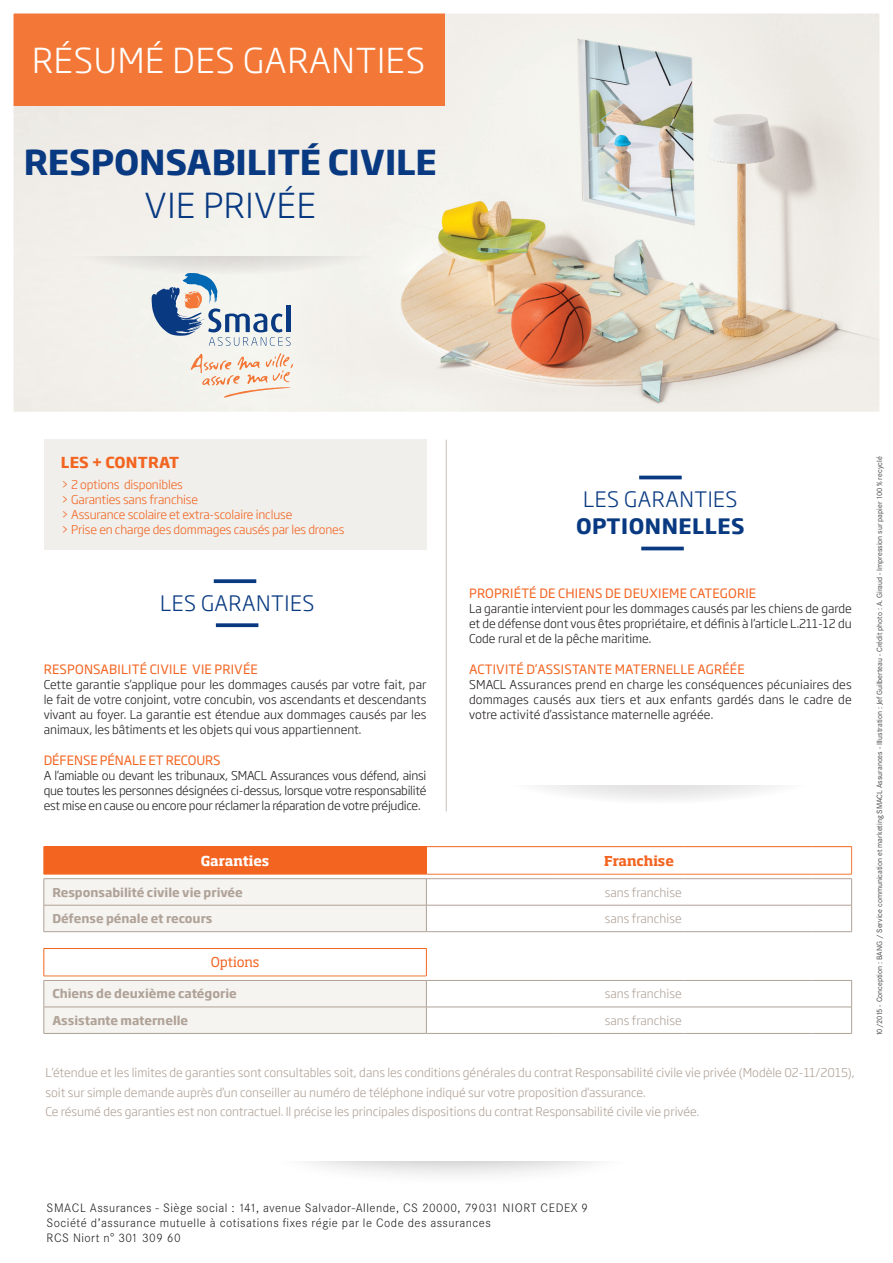
<style>
.page{position:relative;width:893px;height:1263px;background:#fff}
.page>*{position:absolute;margin:0;border:0;box-sizing:border-box;transform-origin:0 0}
.t1{font:700 34.05px "Soho Gothic Std";letter-spacing:-.005em;color:#083981}
.t2{font:300 34.05px "Soho Gothic Std";letter-spacing:.015em;color:#083981}
.t3{font:300 33.9px "Soho Gothic Std";letter-spacing:.02em;color:#fff}
.t4{font:300 21px "Soho Gothic Std";letter-spacing:.025em;color:#083981}
.t5{font:700 21px "Soho Gothic Std";letter-spacing:.025em;color:#083981}
.t6{font:700 15px "Soho Gothic Std";letter-spacing:.015em;color:#f36421}
.t7{font:700 13.5px "Soho Pro";letter-spacing:-.005em;color:#fff}
.t8{font:700 13.5px "Soho Pro";letter-spacing:-.005em;color:#f36421}
.t9{font:13.5px "Soho Pro";letter-spacing:-.02em;color:#f36421}
.t10{font:12.75px "Soho Gothic Std";letter-spacing:.015em;color:#f36421}
.t11{font:12.75px "Soho Gothic Std";letter-spacing:-.005em;color:#f36421}
.t12{font:300 12px/15px "Soho Gothic Std";color:#231f20;text-align:justify}
.t13{font:300 12px/19.2px "Soho Gothic Std";color:#b0a297}
.t14{font:300 12px/15px "Corporate SBQ";letter-spacing:.04em;color:#231f20}
.t15{font:300 12px/15px "Soho Gothic Std";letter-spacing:-.01em;color:#f36421}
.t16{font:700 12px "Soho Gothic Std";color:#b0a297}
.t17{font:7.5px "Corporate SBQ";color:#454647}
</style>
<div class="page">
<img style="left:265px;top:15px;width:613px;height:395px">
<div style="left:3px;top:5px;width:442px;height:101px;background:#f37736"></div>
<div style="left:0;top:0;width:893px;height:425px;border:14px solid #fff"></div>
<div style="left:261px;top:1068px;width:383px;height:119px;background:#231f20;opacity:.75"></div>
<div style="left:162px;top:1056px;width:571px;height:105px;background:#fff"></div>
<hr style="left:639px;top:476px;width:43px;height:3px;background:#083981">
<hr style="left:641px;top:547px;width:43px;height:3px;background:#083981">
<hr style="left:446px;top:440px;width:1px;height:371px;background:#b0a297">
<svg style="left:214px;top:579px;width:42px;height:4px"></svg>
<svg style="left:216px;top:623px;width:42px;height:4px"></svg>
<div style="left:44px;top:440px;width:382px;height:110px;background:#f0efeb"></div>
<hr style="left:426px;top:874px;width:129px;height:1px;background:#f37736">
<hr style="left:555px;top:874px;width:128px;height:1px;background:#f37736">
<hr style="left:683px;top:874px;width:129px;height:1px;background:#f37736">
<hr style="left:812px;top:874px;width:40px;height:1px;background:#f37736">
<hr style="left:426px;top:878px;width:129px;height:1px;background:#b0a297">
<hr style="left:555px;top:878px;width:128px;height:1px;background:#b0a297">
<hr style="left:683px;top:878px;width:129px;height:1px;background:#b0a297">
<hr style="left:812px;top:878px;width:40px;height:1px;background:#b0a297">
<hr style="left:426px;top:905px;width:129px;height:1px;background:#b0a297">
<hr style="left:555px;top:905px;width:128px;height:1px;background:#b0a297">
<hr style="left:683px;top:905px;width:129px;height:1px;background:#b0a297">
<hr style="left:812px;top:905px;width:40px;height:1px;background:#b0a297">
<svg style="left:851px;top:847px;width:1px;height:84px"></svg>
<hr style="left:426px;top:931px;width:129px;height:1px;background:#b0a297">
<hr style="left:555px;top:931px;width:128px;height:1px;background:#b0a297">
<hr style="left:683px;top:931px;width:129px;height:1px;background:#b0a297">
<hr style="left:812px;top:931px;width:40px;height:1px;background:#b0a297">
<hr style="left:44px;top:846px;width:382px;height:1px;background:#f36421">
<hr style="left:426px;top:846px;width:129px;height:1px;background:#f36421">
<svg style="left:44px;top:847px;width:383px;height:85px"></svg>
<hr style="left:555px;top:846px;width:128px;height:1px;background:#f36421">
<hr style="left:683px;top:846px;width:129px;height:1px;background:#f36421">
<hr style="left:812px;top:846px;width:40px;height:1px;background:#f36421">
<hr style="left:426px;top:980px;width:129px;height:1px;background:#b0a297">
<hr style="left:555px;top:980px;width:128px;height:1px;background:#b0a297">
<hr style="left:683px;top:980px;width:129px;height:1px;background:#b0a297">
<hr style="left:812px;top:980px;width:40px;height:1px;background:#b0a297">
<hr style="left:426px;top:1007px;width:129px;height:1px;background:#b0a297">
<hr style="left:555px;top:1007px;width:128px;height:1px;background:#b0a297">
<hr style="left:683px;top:1007px;width:129px;height:1px;background:#b0a297">
<hr style="left:812px;top:1007px;width:40px;height:1px;background:#b0a297">
<svg style="left:851px;top:980px;width:1px;height:53px"></svg>
<hr style="left:44px;top:1033px;width:382px;height:1px;background:#b0a297">
<hr style="left:426px;top:1033px;width:129px;height:1px;background:#b0a297">
<hr style="left:555px;top:1033px;width:128px;height:1px;background:#b0a297">
<hr style="left:683px;top:1033px;width:129px;height:1px;background:#b0a297">
<hr style="left:812px;top:1033px;width:40px;height:1px;background:#b0a297">
<hr style="left:44px;top:948px;width:383px;height:1px;background:#f36421">
<svg style="left:44px;top:949px;width:383px;height:84px"></svg>
<svg style="left:495px;top:740px;width:329px;height:64px;fill:#f3f3f3"></svg>
<div style="left:490px;top:737px;width:346px;height:47px;background:#fff"></div>
<svg style="left:191px;top:353px;width:102px;height:45px"></svg>
<svg style="left:151px;top:273px;width:140px;height:73px"></svg>
<svg style="left:60px;top:211px;width:329px;height:64px;background:#e7e6e1"></svg>
<div style="left:55px;top:208px;width:346px;height:47px;background:#f3f2ed"></div>
<h2 class="t3" style="left:32px;top:40px;width:395px">RÉSUMÉ DES GARANTIES</h2>
<h1 class="t1" style="left:24px;top:140px;width:415px">RESPONSABILITÉ CIVILE</h1>
<h1 class="t2" style="left:145px;top:184px;width:173px">VIE PRIVÉE</h1>
<p class="t6" style="left:61px;top:453px;width:120px">LES + CONTRAT</p>
<p class="t15" style="left:61px;top:477px;width:285px">&gt; 2 options disponibles<br>&gt; Garanties sans franchise<br>&gt; Assurance scolaire et extra-scolaire incluse<br>&gt; Prise en charge des dommages causés par les drones</p>
<h3 class="t4" style="left:160px;top:590px;width:156px">LES GARANTIES</h3>
<p class="t10" style="left:44px;top:661px;width:216px">RESPONSABILITÉ CIVILE VIE PRIVÉE</p>
<p class="t12" style="left:44px;top:677px;width:384px">Cette garantie s’applique pour les dommages causés par votre fait, par le fait de votre conjoint, votre concubin, vos ascendants et descendants vivant au foyer. La garantie est étendue aux dommages causés par les animaux, les bâtiments et les objets qui vous appartiennent.</p>
<p class="t11" style="left:44px;top:752px;width:178px">DÉFENSE PÉNALE ET RECOURS</p>
<p class="t12" style="left:44px;top:768px;width:384px">A l’amiable ou devant les tribunaux, SMACL Assurances vous défend, ainsi que toutes les personnes désignées ci-dessus, lorsque votre responsabilité est mise en cause ou encore pour réclamer la réparation de votre préjudice.</p>
<h3 class="t4" style="left:583px;top:486px;width:156px">LES GARANTIES</h3>
<h3 class="t5" style="left:576px;top:513px;width:170px">OPTIONNELLES</h3>
<p class="t10" style="left:469px;top:586px;width:289px">PROPRIÉTÉ DE CHIENS DE DEUXIEME CATEGORIE</p>
<p class="t12" style="left:469px;top:602px;width:384px">La garantie intervient pour les dommages causés par les chiens de garde et de défense dont vous êtes propriétaire, et définis à l’article L.211-12 du Code rural et de la pêche maritime.</p>
<p class="t10" style="left:469px;top:661px;width:277px">ACTIVITÉ D’ASSISTANTE MATERNELLE AGRÉÉE</p>
<p class="t12" style="left:469px;top:677px;width:384px">SMACL Assurances prend en charge les conséquences pécuniaires des dommages causés aux tiers et aux enfants gardés dans le cadre de votre activité d’assistance maternelle agréée.</p>
<p class="t7" style="left:201px;top:851px;width:70px">Garanties</p>
<p class="t8" style="left:604px;top:851px;width:71px">Franchise</p>
<p class="t16" style="left:52px;top:884px;width:192px">Responsabilité civile vie privée</p>
<p class="t13" style="left:605px;top:883px;width:79px">sans franchise</p>
<p class="t16" style="left:52px;top:911px;width:162px">Défense pénale et recours</p>
<p class="t13" style="left:605px;top:909px;width:79px">sans franchise</p>
<p class="t9" style="left:211px;top:953px;width:50px">Options</p>
<p class="t16" style="left:52px;top:986px;width:186px">Chiens de deuxième catégorie</p>
<p class="t13" style="left:605px;top:984px;width:79px">sans franchise</p>
<p class="t16" style="left:52px;top:1013px;width:137px">Assistante maternelle</p>
<p class="t13" style="left:605px;top:1011px;width:79px">sans franchise</p>
<p class="t13" style="left:45px;top:1063px;width:811px">L’étendue et les limites de garanties sont consultables soit, dans les conditions générales du contrat Responsabilité civile vie privée (Modèle 02-11/2015), soit sur simple demande auprès d’un conseiller au numéro de téléphone indiqué sur votre proposition d’assurance.<br>Ce résumé des garanties est non contractuel. Il précise les principales dispositions du contrat Responsabilité civile vie privée.</p>
<p class="t17" style="left:875px;top:1036px;width:581px;rotate:-90deg">10/2015 - Conception : BANG / Service communication et marketing SMACL Assurances - Illustration : Jef Guilberteau - Crédit photo : A. Giraud - Impression sur papier 100 % recyclé</p>
<p class="t14" style="left:46px;top:1200px;width:543px">SMACL Assurances - Siège social : 141, avenue Salvador-Allende, CS 20000, 79031 NIORT CEDEX 9<br>Société d’assurance mutuelle à cotisations fixes régie par le Code des assurances<br>RCS Niort n° 301 309 60</p>
</div>
